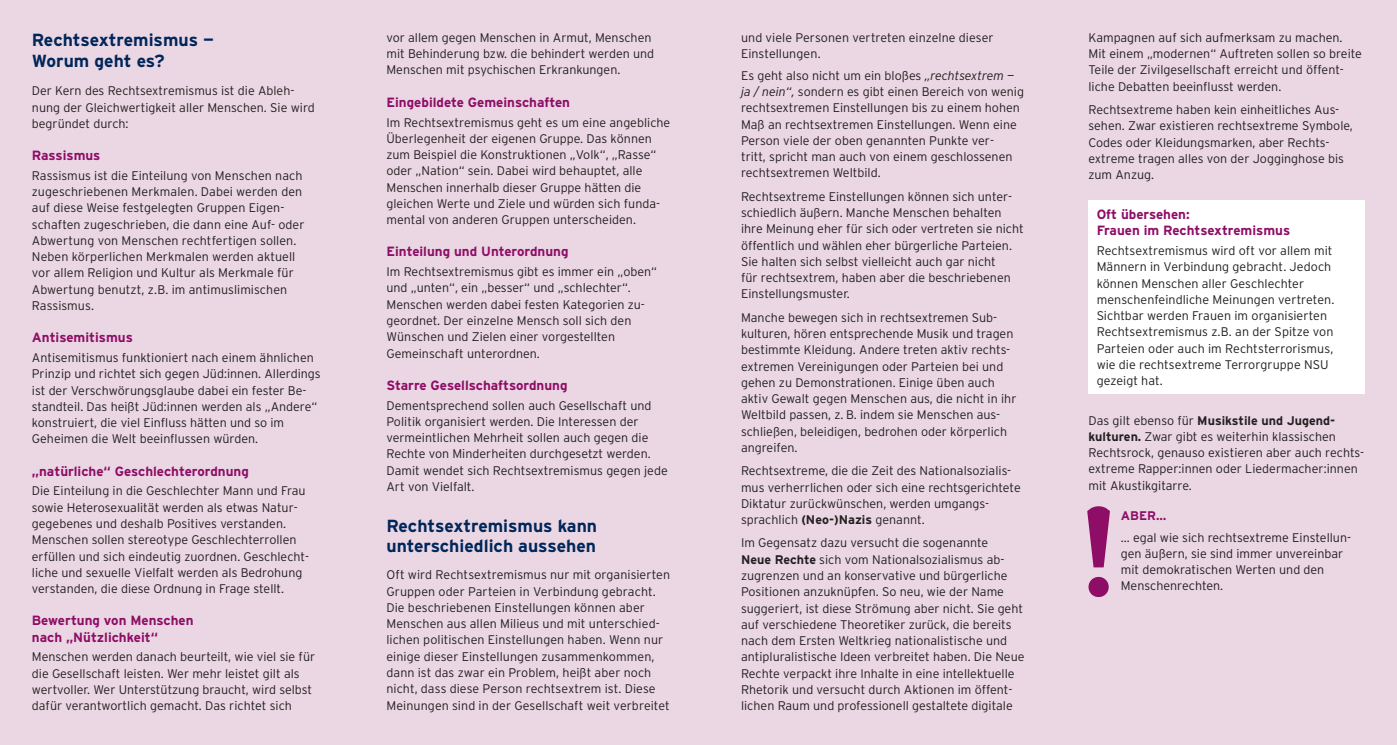
<style>
.page{position:relative;width:1397px;height:745px;background:#fff}
.page>*{position:absolute;margin:0;border:0;box-sizing:border-box;transform-origin:0 0}
.t1{font:700 126px "TT Tricks";color:#8e0d66}
.t2{font:700 17.5px/20.6px "Interstate";color:#00265a}
.t3{font:700 13.38px/16.2px "Interstate";color:#8e0d66}
.t4{font:300 12.5px/16.2px "Interstate";color:#231f20}
.t5{font:700 12.5px "Interstate";color:#8e0d66}
.s1{font-style:italic}
.s2{font-weight:700}
</style>
<div class="page">
<div style="left:0;top:0;width:1396px;height:744px;background:#ead7e3"></div>
<div style="left:1088px;top:200px;width:276px;height:193px;background:#fff"></div>
<h2 class="t2" style="left:32px;top:29px;width:184px">Rechtsextremismus —<br>Worum geht es?</h2>
<p class="t4" style="left:32px;top:83px;width:284px">Der Kern des Rechtsextremismus ist die Ableh&shy;nung der Gleichwertigkeit aller Menschen. Sie wird begründet durch:</p>
<p class="t3" style="left:32px;top:147px;width:70px">Rassismus</p>
<p class="t4" style="left:32px;top:167px;width:274px">Rassismus ist die Einteilung von Menschen nach zugeschriebenen Merkmalen. Dabei werden den auf diese Weise festgelegten Gruppen Eigen&shy;schaften zugeschrieben, die dann eine Auf- oder Abwertung von Menschen rechtfertigen sollen.<br>Neben körperlichen Merkmalen werden aktuell vor allem Religion und Kultur als Merkmale für Abwertung benutzt, z.B. im antimuslimischen Rassismus.</p>
<p class="t3" style="left:32px;top:329px;width:102px">Antisemitismus</p>
<p class="t4" style="left:32px;top:349px;width:290px">Antisemitismus funktioniert nach einem ähnlichen Prinzip und richtet sich gegen Jüd:innen. Allerdings ist der Verschwörungsglaube dabei ein fester Be&shy;standteil. Das heißt Jüd:innen werden als „Andere“ konstruiert, die viel Einfluss hätten und so im Geheimen die Welt beeinflussen würden.</p>
<p class="t3" style="left:32px;top:462px;width:218px">„natürliche“ Geschlechterordnung</p>
<p class="t4" style="left:32px;top:482px;width:278px">Die Einteilung in die Geschlechter Mann und Frau sowie Heterosexualität werden als etwas Natur&shy;gegebenes und deshalb Positives verstanden.<br>Menschen sollen stereotype Geschlechterrollen erfüllen und sich eindeutig zuordnen. Geschlecht&shy;liche und sexuelle Vielfalt werden als Bedrohung verstanden, die diese Ordnung in Frage stellt.</p>
<p class="t3" style="left:32px;top:612px;width:163px">Bewertung von Menschen nach „Nützlichkeit“</p>
<p class="t4" style="left:32px;top:648px;width:285px">Menschen werden danach beurteilt, wie viel sie für die Gesellschaft leisten. Wer mehr leistet gilt als wertvoller. Wer Unterstützung braucht, wird selbst dafür verantwortlich gemacht. Das richtet sich</p>
<p class="t4" style="left:386px;top:29px;width:269px">vor allem gegen Menschen in Armut, Menschen mit Behinderung bzw. die behindert werden und<br>Menschen mit psychischen Erkrankungen.</p>
<p class="t3" style="left:386px;top:94px;width:185px">Eingebildete Gemeinschaften</p>
<p class="t4" style="left:386px;top:114px;width:285px">Im Rechtsextremismus geht es um eine angebliche Überlegenheit der eigenen Gruppe. Das können zum Beispiel die Konstruktionen „Volk“, „Rasse“ oder „Nation“ sein. Dabei wird behauptet, alle Menschen innerhalb dieser Gruppe hätten die gleichen Werte und Ziele und würden sich funda&shy;mental von anderen Gruppen unterscheiden.</p>
<p class="t3" style="left:386px;top:243px;width:183px">Einteilung und Unterordnung</p>
<p class="t4" style="left:386px;top:263px;width:272px">Im Rechtsextremismus gibt es immer ein „oben“ und „unten“, ein „besser“ und „schlechter“.<br>Menschen werden dabei festen Kategorien zu&shy;geordnet. Der einzelne Mensch soll sich den Wünschen und Zielen einer vorgestellten Gemeinschaft unterordnen.</p>
<p class="t3" style="left:386px;top:376px;width:182px">Starre Gesellschaftsordnung</p>
<p class="t4" style="left:386px;top:396px;width:283px">Dementsprechend sollen auch Gesellschaft und Politik organisiert werden. Die Interessen der vermeintlichen Mehrheit sollen auch gegen die Rechte von Minderheiten durchgesetzt werden.<br>Damit wendet sich Rechtsextremismus gegen jede Art von Vielfalt.</p>
<h2 class="t2" style="left:386px;top:515px;width:212px">Rechtsextremismus kann unterschiedlich aussehen</h2>
<p class="t4" style="left:386px;top:566px;width:285px">Oft wird Rechtsextremismus nur mit organisierten Gruppen oder Parteien in Verbindung gebracht.<br>Die beschriebenen Einstellungen können aber Menschen aus allen Milieus und mit unterschied&shy;lichen politischen Einstellungen haben. Wenn nur einige dieser Einstellungen zusammenkommen, dann ist das zwar ein Problem, heißt aber noch nicht, dass diese Person rechtsextrem ist. Diese Meinungen sind in der Gesellschaft weit verbreitet</p>
<p class="t4" style="left:741px;top:29px;width:254px">und viele Personen vertreten einzelne dieser<br>Einstellungen.</p>
<p class="t4" style="left:741px;top:67px;width:284px">Es geht also nicht um ein bloßes <span class="s1">„rechtsextrem — ja / nein“,</span> sondern es gibt einen Bereich von wenig rechtsextremen Einstellungen bis zu einem hohen Maß an rechtsextremen Einstellungen. Wenn eine Person viele der oben genannten Punkte ver-<br>tritt, spricht man auch von einem geschlossenen rechtsextremen Weltbild.</p>
<p class="t4" style="left:741px;top:188px;width:284px">Rechtsextreme Einstellungen können sich unter&shy;schiedlich äußern. Manche Menschen behalten ihre Meinung eher für sich oder vertreten sie nicht öffentlich und wählen eher bürgerliche Parteien.<br>Sie halten sich selbst vielleicht auch gar nicht<br>für rechtsextrem, haben aber die beschriebenen Einstellungsmuster.</p>
<p class="t4" style="left:741px;top:309px;width:277px">Manche bewegen sich in rechtsextremen Sub&shy;kulturen, hören entsprechende Musik und tragen bestimmte Kleidung. Andere treten aktiv rechts&shy;extremen Vereinigungen oder Parteien bei und gehen zu Demonstrationen. Einige üben auch aktiv Gewalt gegen Menschen aus, die nicht in ihr Weltbild passen, z. B. indem sie Menschen aus&shy;schließen, beleidigen, bedrohen oder körperlich angreifen.</p>
<p class="t4" style="left:741px;top:462px;width:281px">Rechtsextreme, die die Zeit des Nationalsozialis&shy;mus verherrlichen oder sich eine rechtsgerichtete Diktatur zurückwünschen, werden umgangs&shy;sprachlich <span class="s2">(Neo-)Nazis</span> genannt.</p>
<p class="t4" style="left:741px;top:534px;width:285px">Im Gegensatz dazu versucht die sogenannte<br><span class="s2">Neue Rechte</span> sich vom Nationalsozialismus ab&shy;zugrenzen und an konservative und bürgerliche Positionen anzuknüpfen. So neu, wie der Name suggeriert, ist diese Strömung aber nicht. Sie geht auf verschiedene Theoretiker zurück, die bereits nach dem Ersten Weltkrieg nationalistische und antipluralistische Ideen verbreitet haben. Die Neue Rechte verpackt ihre Inhalte in eine intellektuelle Rhetorik und versucht durch Aktionen im öffent&shy;lichen Raum und professionell gestaltete digitale</p>
<p class="t4" style="left:1088px;top:29px;width:275px">Kampagnen auf sich aufmerksam zu machen.<br>Mit einem „modernen“ Auftreten sollen so breite Teile der Zivilgesellschaft erreicht und öffent&shy;liche Debatten beeinflusst werden.</p>
<p class="t4" style="left:1088px;top:101px;width:266px">Rechtsextreme haben kein einheitliches Aus&shy;sehen. Zwar existieren rechtsextreme Symbole, Codes oder Kleidungsmarken, aber Rechts&shy;extreme tragen alles von der Jogginghose bis zum Anzug.</p>
<p class="t3" style="left:1096px;top:206px;width:195px">Oft übersehen:<br>Frauen im Rechtsextremismus</p>
<p class="t4" style="left:1096px;top:242px;width:239px">Rechtsextremismus wird oft vor allem mit Männern in Verbindung gebracht. Jedoch können Menschen aller Geschlechter menschenfeindliche Meinungen vertreten.<br>Sichtbar werden Frauen im organisierten Rechtsextremismus z.B. an der Spitze von Parteien oder auch im Rechtsterrorismus, wie die rechtsextreme Terrorgruppe NSU gezeigt hat.</p>
<p class="t4" style="left:1088px;top:411px;width:277px">Das gilt ebenso für <span class="s2">Musikstile und Jugend&shy;kulturen.</span> Zwar gibt es weiterhin klassischen Rechtsrock, genauso existieren aber auch rechts&shy;extreme Rapper:innen oder Liedermacher:innen mit Akustikgitarre.</p>
<p class="t5" style="left:1120px;top:508px;width:47px">ABER…</p>
<p class="t4" style="left:1120px;top:528px;width:232px">… egal wie sich rechtsextreme Einstellun&shy;gen äußern, sie sind immer unvereinbar mit demokratischen Werten und den</p>
<h1 class="t1" style="left:1078px;top:474px;width:41px">!</h1>
<p class="t4" style="left:1120px;top:577px;width:104px">Menschenrechten.</p>
</div>
